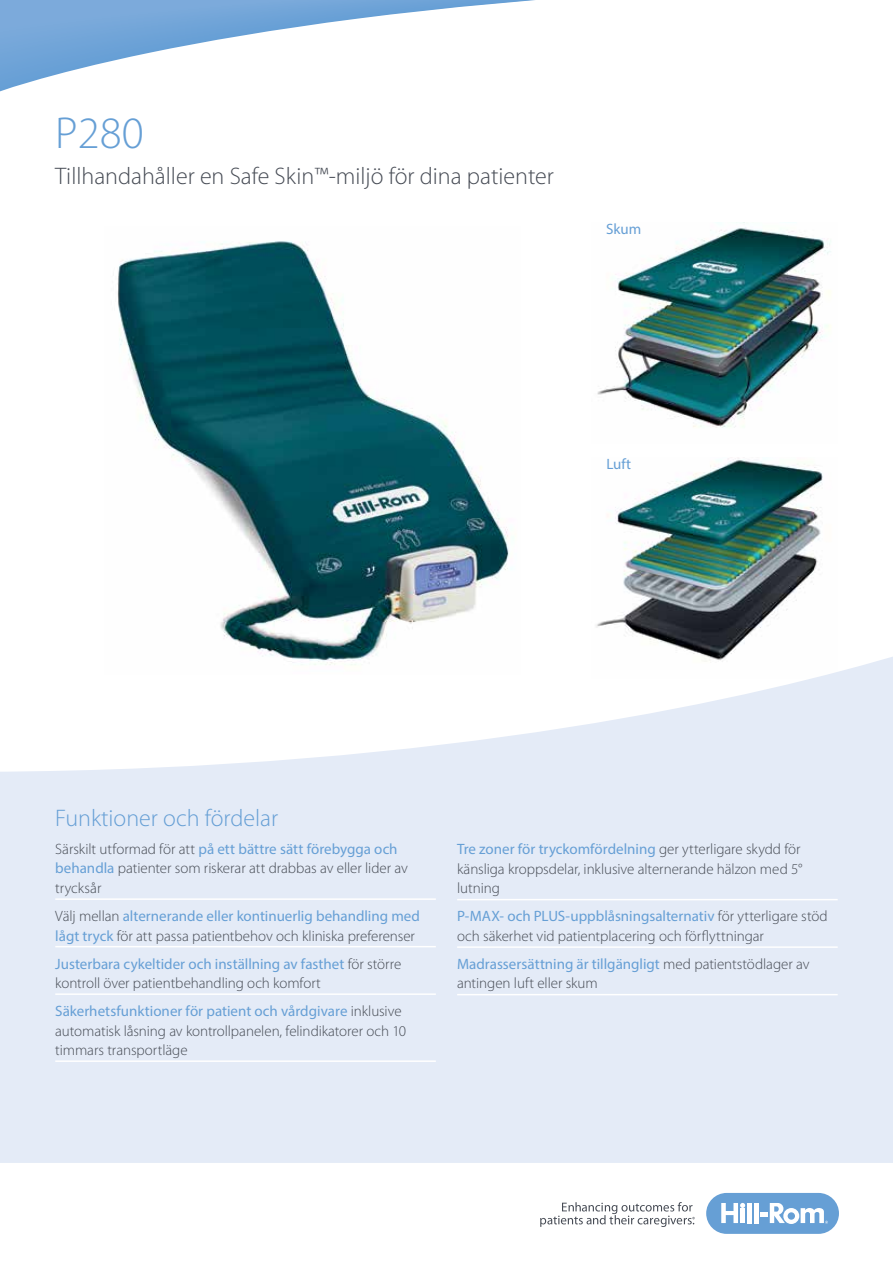
<style>
.page{position:relative;width:893px;height:1263px;background:#fff}
.page>*{position:absolute;margin:0;border:0;box-sizing:border-box;transform-origin:0 0}
.t1{font:300 45px "Myriad Pro";color:#669fd5}
.t2{font:300 24px "Myriad Pro";color:#474c55}
.t3{font:300 24px "Myriad Pro";color:#669fd5}
.t4{font:300 15px/19.5px "Myriad Pro";letter-spacing:-.005em;color:#474c55}
.t5{font:15px "Myriad Pro";color:#669fd5}
.s1{font-weight:400;color:#669fd5}
</style>
<div class="page">
<div style="left:706px;top:1193px;width:133px;height:41px;background:#669fd5;border-radius:20px"></div>
<div style="left:747px;top:1203px;width:5px;height:20px;background:#fff"></div>
<div style="left:754px;top:1203px;width:5px;height:20px;background:#fff"></div>
<svg style="left:721px;top:1203px;width:24px;height:20px"></svg>
<svg style="left:760px;top:1203px;width:68px;height:21px"></svg>
<svg style="left:540px;top:1202px;width:155px;height:25px"></svg>
<img style="left:596px;top:458px;width:227px;height:194px">
<img style="left:597px;top:227px;width:234px;height:201px">
<img style="left:117px;top:241px;width:392px;height:411px">
<svg style="left:0;top:652px;width:893px;height:511px;fill:#e4ebf7"></svg>
<svg style="left:0;top:0;width:535px;height:74px"></svg>
<hr style="left:55px;top:898px;width:381px;height:2px;background:#fff">
<hr style="left:55px;top:946px;width:381px;height:1px;background:#fff">
<hr style="left:55px;top:993px;width:381px;height:2px;background:#fff">
<hr style="left:55px;top:1060px;width:381px;height:2px;background:#fff">
<hr style="left:457px;top:899px;width:381px;height:1px;background:#fff">
<hr style="left:457px;top:946px;width:381px;height:2px;background:#fff">
<hr style="left:457px;top:994px;width:381px;height:1px;background:#fff">
<h1 class="t1" style="left:55px;top:108px;width:90px">P280</h1>
<h2 class="t2" style="left:55px;top:162px;width:500px">Tillhandahåller en Safe Skin™-miljö för dina patienter</h2>
<p class="t5" style="left:606px;top:220px;width:37px">Skum</p>
<p class="t5" style="left:606px;top:454px;width:26px">Luft</p>
<h2 class="t3" style="left:55px;top:805px;width:224px">Funktioner och fördelar</h2>
<p class="t4" style="left:55px;top:839px;width:354px">Särskilt utformad för att <span class="s1">på ett bättre sätt förebygga och behandla</span> patienter som riskerar att drabbas av eller lider av trycksår</p>
<p class="t4" style="left:55px;top:906px;width:366px">Välj mellan <span class="s1">alternerande eller kontinuerlig behandling med lågt tryck</span> för att passa patientbehov och kliniska preferenser</p>
<p class="t4" style="left:55px;top:954px;width:347px"><span class="s1">Justerbara cykeltider och inställning av fasthet</span> för större kontroll över patientbehandling och komfort</p>
<p class="t4" style="left:55px;top:1001px;width:352px"><span class="s1">Säkerhetsfunktioner för patient och vårdgivare</span> inklusive automatisk låsning av kontrollpanelen, felindikatorer och 10 timmars transportläge</p>
<p class="t4" style="left:457px;top:840px;width:347px"><span class="s1">Tre zoner för tryckomfördelning</span> ger ytterligare skydd för känsliga kroppsdelar, inklusive alternerande hälzon med 5° lutning</p>
<p class="t4" style="left:457px;top:907px;width:372px"><span class="s1">P-MAX- och PLUS-uppblåsningsalternativ</span> för ytterligare stöd och säkerhet vid patientplacering och förflyttningar</p>
<p class="t4" style="left:457px;top:954px;width:354px"><span class="s1">Madrassersättning är tillgängligt</span> med patientstödlager av antingen luft eller skum</p>
</div>
